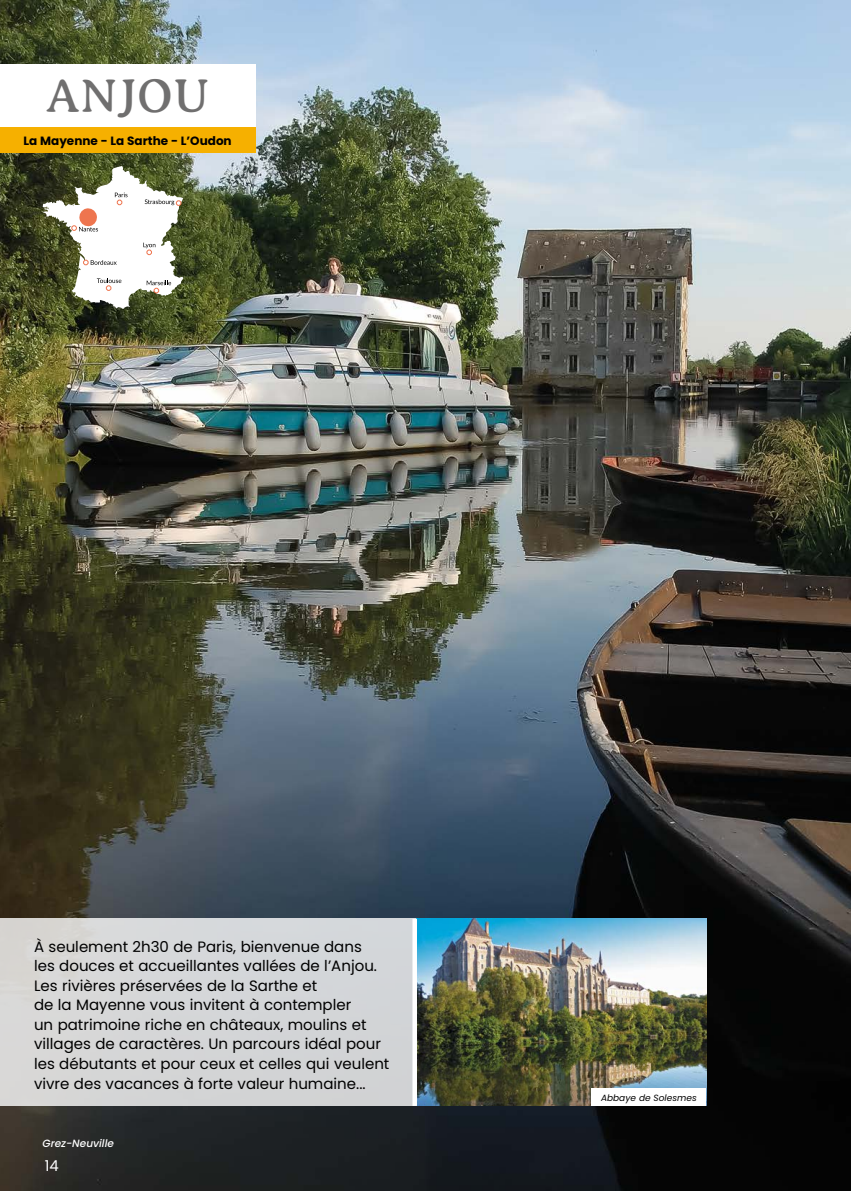
<style>
.page{position:relative;width:851px;height:1191px;background:#fff}
.page>*{position:absolute;margin:0;border:0;box-sizing:border-box;transform-origin:0 0}
.t1{font:48px "Averia Serif Libre";letter-spacing:.005em;color:#706f6f}
.t2{font:15px/19.5px "Poppins";color:#000}
.t3{font:15px "Poppins";color:#fff}
.t4{font:700 12px "Poppins";color:#000}
.t5{font:italic 500 10.5px "Poppins";color:#fff}
.t6{font:italic 9px "Poppins";color:#000}
</style>
<div class="page">
<img style="left:0;top:0;width:850px;height:1191px">
<svg style="left:43px;top:166px;width:140px;height:143px"></svg>
<div style="left:0;top:64px;width:255px;height:64px;background:#fff"></div>
<div style="left:0;top:128px;width:255px;height:25px;background:#f6b000"></div>
<div style="left:0;top:918px;width:417px;height:188px;background:#d4d6d7"></div>
<img style="left:417px;top:918px;width:289px;height:188px">
<div style="left:412px;top:918px;width:5px;height:188px;background:#fff"></div>
<div style="left:591px;top:1089px;width:115px;height:17px;background:#fff"></div>
<h1 class="t1" style="left:46px;top:69px;width:165px">ANJOU</h1>
<p class="t4" style="left:24px;top:134px;width:210px">La Mayenne - La Sarthe - L’Oudon</p>
<p class="t2" style="left:34px;top:937px;width:357px">À seulement 2h30 de Paris, bienvenue dans<br>les douces et accueillantes vallées de l’Anjou.<br>Les rivières préservées de la Sarthe et<br>de la Mayenne vous invitent à contempler<br>un patrimoine riche en châteaux, moulins et villages de caractères. Un parcours idéal pour les débutants et pour ceux et celles qui veulent vivre des vacances à forte valeur humaine...</p>
<p class="t5" style="left:43px;top:1137px;width:73px">Grez-Neuville</p>
<p class="t3" style="left:45px;top:1157px;width:15px">14</p>
<p class="t6" style="left:601px;top:1092px;width:97px">Abbaye de Solesmes</p>
</div>
